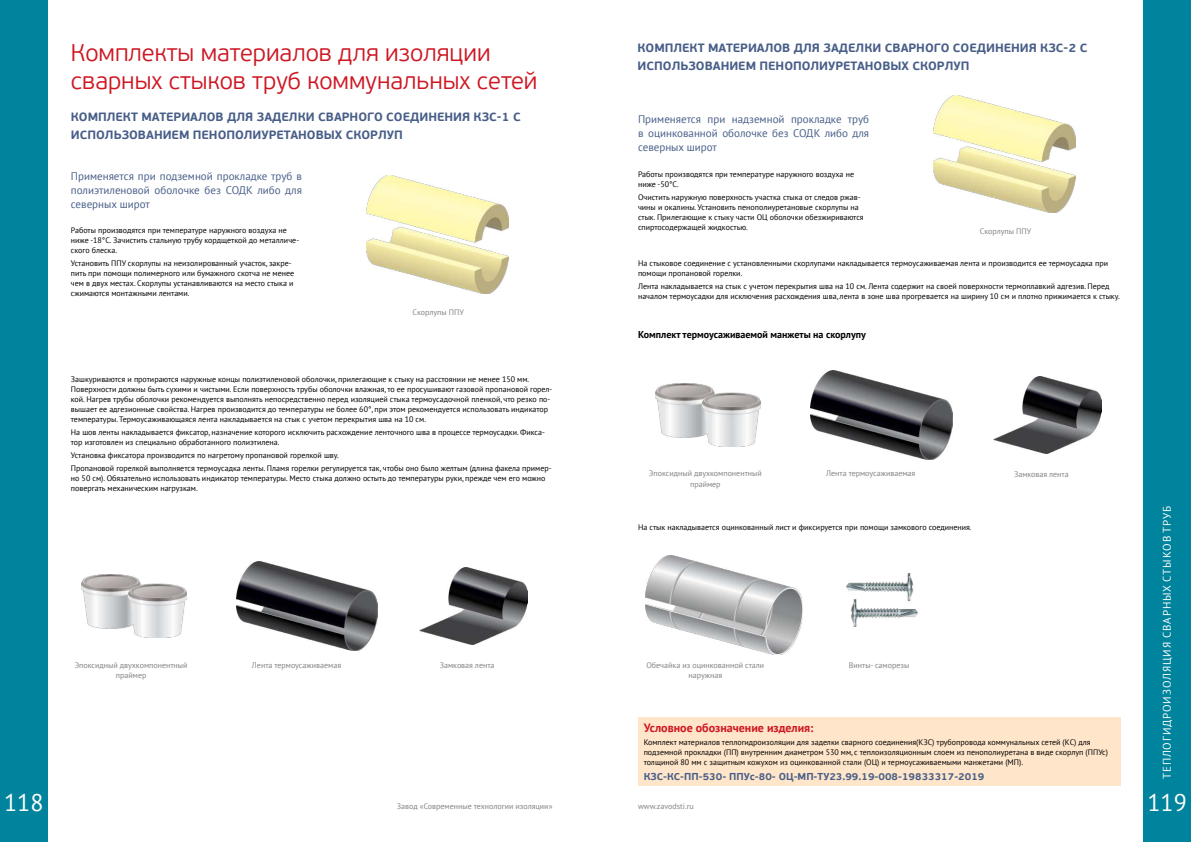
<style>
.page{position:relative;width:1191px;height:842px;background:#fff}
.page>*{position:absolute;margin:0;border:0;box-sizing:border-box;transform-origin:0 0}
.t1{font:300 24px/28px "PF Beau Sans Pro";color:#ce1722}
.t2{font:24px "PT Sans";color:#fff}
.t3{font:700 12px/18px "PF Beau Sans Pro";color:#485e88}
.t4{font:700 12px "PT Sans";color:#ce1722}
.t5{font:11px/14px "PT Sans";color:#485e88;text-align:justify}
.t6{font:11px "PT Sans";letter-spacing:.08em;color:#fff}
.t7{font:700 10px "PF Beau Sans Pro";color:#485e88}
.t8{font:700 10px "PT Sans";color:#000}
.t9{font:8px/10px "PT Sans";color:#000}
.t10{font:8px/10px "PT Sans";color:#808285;text-align:center}
</style>
<div class="page">
<img style="left:81px;top:575px;width:105px;height:62px">
<img style="left:655px;top:383px;width:105px;height:63px">
<img style="left:236px;top:561px;width:142px;height:89px">
<img style="left:810px;top:370px;width:142px;height:89px">
<img style="left:419px;top:568px;width:108px;height:76px">
<img style="left:993px;top:377px;width:108px;height:76px">
<img style="left:366px;top:176px;width:142px;height:117px">
<img style="left:933px;top:95px;width:142px;height:117px">
<img style="left:847px;top:574px;width:70px;height:53px">
<img style="left:645px;top:556px;width:157px;height:99px">
<div style="left:638px;top:717px;width:482px;height:68px;background:#ffe6ca"></div>
<div style="left:0;top:0;width:48px;height:842px;background:#00839c"></div>
<div style="left:1143px;top:0;width:48px;height:842px;background:#00839c"></div>
<h1 class="t1" style="left:71px;top:39px;width:468px">Комплекты материалов для изоляции сварных стыков труб коммунальных сетей</h1>
<h2 class="t3" style="left:71px;top:108px;width:451px">КОМПЛЕКТ МАТЕРИАЛОВ ДЛЯ ЗАДЕЛКИ СВАРНОГО СОЕДИНЕНИЯ КЗС-1 С<br>ИСПОЛЬЗОВАНИЕМ ПЕНОПОЛИУРЕТАНОВЫХ СКОРЛУП</h2>
<h3 class="t5" style="left:71px;top:169px;width:233px">Применяется при подземной прокладке труб в полиэтиленовой оболочке без СОДК либо для северных широт</h3>
<p class="t9" style="left:71px;top:225px;width:230px">Работы производятся при температуре наружного воздуха не ниже -18°С. Зачистить стальную трубу кордщеткой до металличе&shy;ского блеска.</p>
<p class="t9" style="left:71px;top:258px;width:225px">Установить ППУ скорлупы на неизолированный участок, закре&shy;пить при помощи полимерного или бумажного скотча не менее чем в двух местах. Скорлупы устанавливаются на место стыка и сжимаются монтажными лентами.</p>
<p class="t10" style="left:412px;top:307px;width:53px">Скорлупы ППУ</p>
<p class="t9" style="left:71px;top:374px;width:483px">Зашкуриваются и протираются наружные концы полиэтиленовой оболочки, прилегающие к стыку на расстоянии не менее 150 мм.<br>Поверхности должны быть сухими и чистыми. Если поверхность трубы оболочки влажная, то ее просушивают газовой пропановой горел&shy;кой. Нагрев трубы оболочки рекомендуется выполнять непосредственно перед изоляцией стыка термоусадочной пленкой, что резко по&shy;вышает ее адгезионные свойства. Нагрев производится до температуры не более 60°, при этом рекомендуется использовать индикатор температуры. Термоусаживающаяся лента накладывается на стык с учетом перекрытия шва на 10 см.</p>
<p class="t9" style="left:71px;top:427px;width:476px">На шов ленты накладывается фиксатор, назначение которого исключить расхождение ленточного шва в процессе термоусадки. Фикса&shy;тор изготовлен из специально обработанного полиэтилена.</p>
<p class="t9" style="left:71px;top:448px;width:482px;line-height:12.8px">Установка фиксатора производится по нагретому пропановой горелкой шву.<br>Пропановой горелкой выполняется термоусадка ленты. Пламя горелки регулируется так, чтобы оно было желтым (длина факела пример-</p>
<p class="t9" style="left:71px;top:473px;width:476px">но 50 см). Обязательно использовать индикатор температуры. Место стыка должно остыть до температуры руки, прежде чем его можно повергать механическим нагрузкам.</p>
<p class="t10" style="left:75px;top:659px;width:114px">Эпоксидный двухкомпонентный праймер</p>
<p class="t10" style="left:252px;top:659px;width:91px">Лента термоусаживаемая</p>
<p class="t10" style="left:440px;top:659px;width:56px">Замковая лента</p>
<h2 class="t3" style="left:637px;top:39px;width:451px">КОМПЛЕКТ МАТЕРИАЛОВ ДЛЯ ЗАДЕЛКИ СВАРНОГО СОЕДИНЕНИЯ КЗС-2 С<br>ИСПОЛЬЗОВАНИЕМ ПЕНОПОЛИУРЕТАНОВЫХ СКОРЛУП</h2>
<h3 class="t5" style="left:638px;top:112px;width:233px">Применяется при надземной прокладке труб в оцинкованной оболочке без СОДК либо для северных широт</h3>
<p class="t9" style="left:638px;top:169px;width:218px">Работы производятся при температуре наружного воздуха не ниже -50°С.</p>
<p class="t9" style="left:638px;top:192px;width:227px">Очистить наружную поверхность участка стыка от следов ржав&shy;чины и окалины. Установить пенополиуретановые скорлупы на стык. Прилегающие к стыку части ОЦ оболочки обезжириваются спиртосодержащей жидкостью.</p>
<p class="t9" style="left:638px;top:258px;width:471px">На стыковое соединение с установленными скорлупами накладывается термоусаживаемая лента и производится ее термоусадка при помощи пропановой горелки.</p>
<p class="t9" style="left:638px;top:281px;width:483px">Лента накладывается на стык с учетом перекрытия шва на 10 см. Лента содержит на своей поверхности термоплавкий адгезив. Перед началом термоусадки для исключения расхождения шва, лента в зоне шва прогревается на ширину 10 см и плотно прижимается к стыку.</p>
<p class="t8" style="left:638px;top:327px;width:229px">Комплект термоусаживаемой манжеты на скорлупу</p>
<p class="t10" style="left:979px;top:226px;width:53px">Скорлупы ППУ</p>
<p class="t10" style="left:649px;top:468px;width:114px">Эпоксидный двухкомпонентный праймер</p>
<p class="t10" style="left:826px;top:468px;width:91px">Лента термоусаживаемая</p>
<p class="t9" style="left:638px;top:522px;width:335px">На стык накладывается оцинкованный лист и фиксируется при помощи замкового соединения.</p>
<p class="t10" style="left:1014px;top:468px;width:56px">Замковая лента</p>
<p class="t10" style="left:646px;top:659px;width:119px">Обечайка из оцинкованной стали наружная</p>
<p class="t10" style="left:849px;top:659px;width:62px">Винты- саморезы</p>
<h2 class="t4" style="left:643px;top:720px;width:171px">Условное обозначение изделия:</h2>
<p class="t9" style="left:643px;top:737px;width:466px">Комплект материалов теплогидроизоляции для заделки сварного соединения(КЗС) трубопровода коммунальных сетей (КС) для подземной прокладки (ПП) внутренним диаметром 530 мм, с теплоизоляционным слоем из пенополиуретана в виде скорлуп (ППУс) толщиной 80 мм с защитным кожухом из оцинкованной стали (ОЦ) и термоусаживаемыми манжетами (МП).</p>
<p class="t7" style="left:643px;top:770px;width:342px">КЗС-КС-ПП-530- ППУс-80- ОЦ-МП-ТУ23.99.19-008-19833317-2019</p>
<h3 class="t6" style="left:1160px;top:779px;width:275px;rotate:-90deg">ТЕПЛОГИДРОИЗОЛЯЦИЯ СВАРНЫХ СТЫКОВ ТРУБ</h3>
<h1 class="t2" style="left:4px;top:787px;width:41px">118</h1>
<h1 class="t2" style="left:1147px;top:787px;width:41px">119</h1>
<p class="t10" style="left:397px;top:800px;width:157px">Завод «Современные технологии изоляции»</p>
<p class="t10" style="left:638px;top:800px;width:57px">www.zavodsti.ru</p>
</div>
